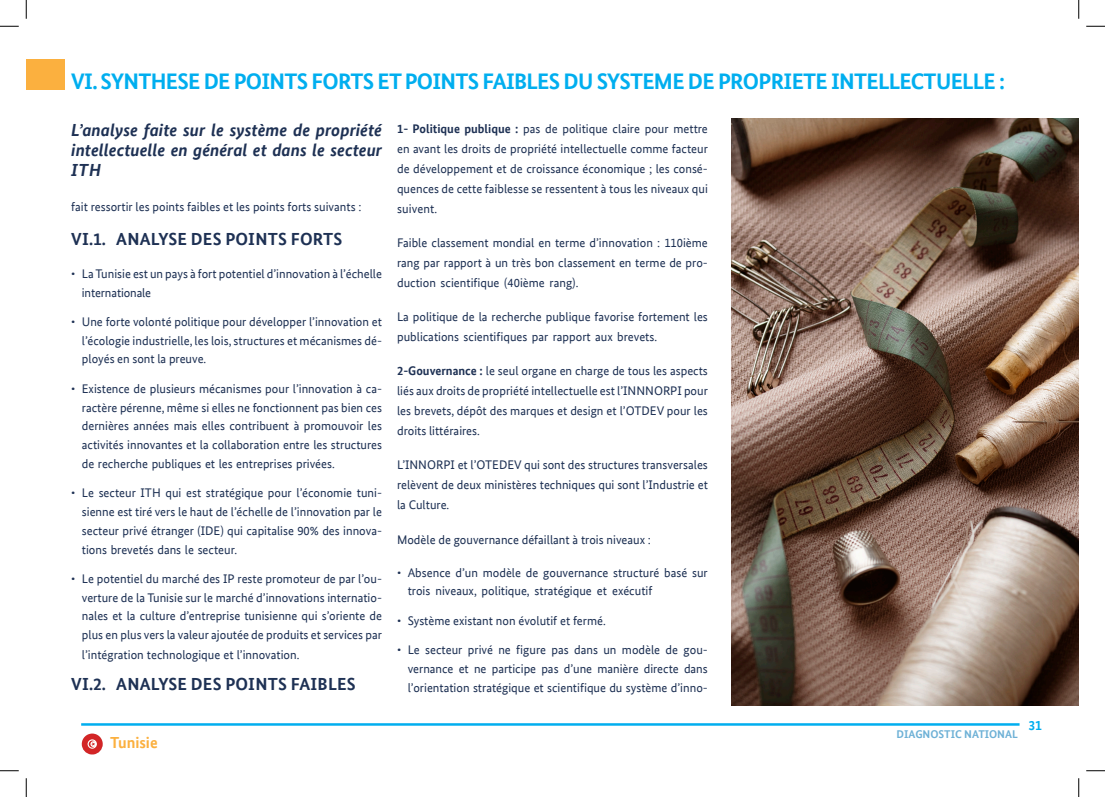
<style>
.page{position:relative;width:1105px;height:797px;background:#fff}
.page>*{position:absolute;margin:0;border:0;box-sizing:border-box;transform-origin:0 0}
.t1{font:700 22.5px "Bundes Sans Office";letter-spacing:-.03em;color:#00aeef}
.t2{font:italic 700 17.5px/20px "Bundes Sans Office";color:#1e3154;text-align:justify}
.t3{font:700 17.5px "Bundes Sans Office";letter-spacing:.01em;color:#1e3154}
.t4{font:700 16px "Bundes Sans Office";color:#fbb03f}
.t5{font:700 13.75px "Bundes Sans Office";color:#00aeef}
.t6{font:12.5px/18.8px "Bundes Sans Office";color:#1e3154;text-align:justify}
.t7{font:700 11.25px "Bundes Sans Office";color:#6eb1d6}
.s1{font-weight:700}
</style>
<div class="page">
<hr style="left:81px;top:723px;width:938px;height:2px;background:#00aeef">
<svg style="left:82px;top:733px;width:21px;height:21px"></svg>
<div style="left:88px;top:739px;width:9px;height:9px;background:#fff;border-radius:50%"></div>
<svg style="left:89px;top:740px;width:6px;height:7px"></svg>
<div style="left:26px;top:59px;width:39px;height:31px;background:#fbb03f"></div>
<img style="left:731px;top:118px;width:348px;height:587px">
<svg style="left:0;top:25px;width:19px;height:2px"></svg>
<svg style="left:1086px;top:25px;width:19px;height:2px"></svg>
<svg style="left:0;top:770px;width:19px;height:1px"></svg>
<svg style="left:1086px;top:770px;width:19px;height:1px"></svg>
<svg style="left:25px;top:0;width:2px;height:19px"></svg>
<svg style="left:25px;top:778px;width:2px;height:19px"></svg>
<svg style="left:1078px;top:0;width:1px;height:19px"></svg>
<svg style="left:1078px;top:778px;width:1px;height:19px"></svg>
<p class="t1" style="left:71px;top:68px;width:935px">VI. SYNTHESE DE POINTS FORTS ET POINTS FAIBLES DU SYSTEME DE PROPRIETE INTELLECTUELLE :</p>
<p class="t2" style="left:71px;top:120px;width:312px">L’analyse faite sur le système de propriété intellectuelle en général et dans le secteur ITH</p>
<p class="t6" style="left:71px;top:197px;width:292px">fait ressortir les points faibles et les points forts suivants :</p>
<p class="t3" style="left:71px;top:229px;width:273px">VI.1. ANALYSE DES POINTS FORTS</p>
<p class="t6" style="left:82px;top:264px;width:302px;text-indent:-11px">• La Tunisie est un pays à fort potentiel d’innovation à l’échelle internationale</p>
<p class="t6" style="left:82px;top:312px;width:302px;text-indent:-11px">• Une forte volonté politique pour développer l’innovation et l’écologie industrielle, les lois, structures et mécanismes dé&shy;ployés en sont la preuve.</p>
<p class="t6" style="left:82px;top:379px;width:302px;text-indent:-11px">• Existence de plusieurs mécanismes pour l’innovation à ca&shy;ractère pérenne, même si elles ne fonctionnent pas bien ces dernières années mais elles contribuent à promouvoir les activités innovantes et la collaboration entre les structures de recherche publiques et les entreprises privées.</p>
<p class="t6" style="left:82px;top:483px;width:302px;text-indent:-11px">• Le secteur ITH qui est stratégique pour l’économie tuni&shy;sienne est tiré vers le haut de l’échelle de l’innovation par le secteur privé étranger (IDE) qui capitalise 90% des innova&shy;tions brevetés dans le secteur.</p>
<p class="t6" style="left:82px;top:569px;width:302px;text-indent:-11px">• Le potentiel du marché des IP reste promoteur de par l’ou&shy;verture de la Tunisie sur le marché d’innovations internatio&shy;nales et la culture d’entreprise tunisienne qui s’oriente de plus en plus vers la valeur ajoutée de produits et services par</p>
<p class="t6" style="left:82px;top:645px;width:219px">l’intégration technologique et l’innovation.</p>
<p class="t3" style="left:71px;top:673px;width:286px">VI.2. ANALYSE DES POINTS FAIBLES</p>
<p class="t6" style="left:397px;top:118px;width:312px;line-height:20px"><span class="s1">1- Politique publique :</span> pas de politique claire pour mettre en avant les droits de propriété intellectuelle comme facteur de développement et de croissance économique ; les consé&shy;quences de cette faiblesse se ressentent à tous les niveaux qui suivent.</p>
<p class="t6" style="left:397px;top:232px;width:312px;line-height:20px">Faible classement mondial en terme d’innovation : 110ième rang par rapport à un très bon classement en terme de pro&shy;duction scientifique (40ième rang).</p>
<p class="t6" style="left:397px;top:307px;width:312px;line-height:20px">La politique de la recherche publique favorise fortement les publications scientifiques par rapport aux brevets.</p>
<p class="t6" style="left:397px;top:361px;width:312px;line-height:20px"><span class="s1">2-Gouvernance :</span> le seul organe en charge de tous les aspects liés aux droits de propriété intellectuelle est l’INNNORPI pour les brevets, dépôt des marques et design et l’OTDEV pour les droits littéraires.</p>
<p class="t6" style="left:397px;top:455px;width:312px;line-height:20px">L’INNORPI et l’OTEDEV qui sont des structures transversales relèvent de deux ministères techniques qui sont l’Industrie et la Culture.</p>
<p class="t6" style="left:397px;top:530px;width:255px">Modèle de gouvernance défaillant à trois niveaux :</p>
<p class="t6" style="left:408px;top:563px;width:302px;text-indent:-11px">• Absence d’un modèle de gouvernance structuré basé sur trois niveaux, politique, stratégique et exécutif</p>
<p class="t6" style="left:397px;top:611px;width:210px">• Système existant non évolutif et fermé.</p>
<p class="t6" style="left:408px;top:640px;width:302px;text-indent:-11px">• Le secteur privé ne figure pas dans un modèle de gou&shy;vernance et ne participe pas d’une manière directe dans l’orientation stratégique et scientifique du système d’inno-</p>
<p class="t4" style="left:110px;top:733px;width:49px">Tunisie</p>
<p class="t7" style="left:897px;top:727px;width:123px">DIAGNOSTIC NATIONAL</p>
<p class="t5" style="left:1028px;top:717px;width:15px">31</p>
</div>
